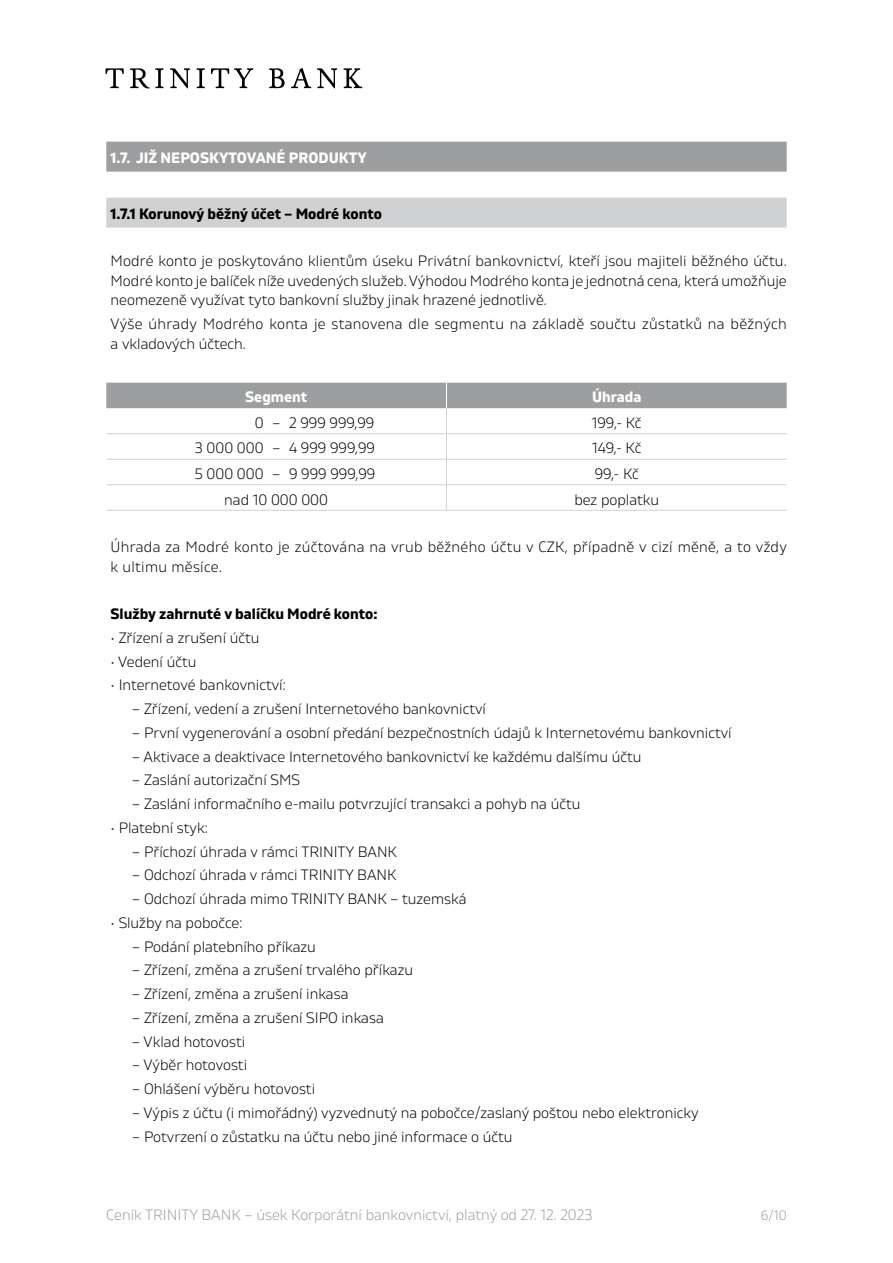
<style>
.page{position:relative;width:893px;height:1263px;background:#fff}
.page>*{position:absolute;margin:0;border:0;box-sizing:border-box;transform-origin:0 0}
.t1{font:300 15px/19.5px "Gilam";color:#000;text-align:justify}
.t2{font:300 15px/19.5px "Gilam";letter-spacing:.02em;color:#000}
.t3{font:700 15px "Gilam";color:#000}
.t4{font:300 15px "Gilam";color:#9c9e9f}
.t5{font:700 15px "Gilam";color:#fff}
.t6{font:300 13.5px "Gilam";color:#9c9e9f}
</style>
<div class="page">
<svg style="left:269px;top:68px;width:93px;height:20px"></svg>
<svg style="left:106px;top:68px;width:147px;height:20px"></svg>
<div style="left:106px;top:142px;width:681px;height:30px;background:#9c9e9f"></div>
<div style="left:106px;top:198px;width:681px;height:30px;background:#d0d1d2"></div>
<svg style="left:106px;top:383px;width:681px;height:128px"></svg>
<hr style="left:289px;top:510px;width:157px;height:1px;background:#d0d1d2">
<hr style="left:446px;top:510px;width:341px;height:1px;background:#d0d1d2">
<p class="t5" style="left:111px;top:147px;width:258px">1.7. JIŽ NEPOSKYTOVANÉ PRODUKTY</p>
<p class="t3" style="left:111px;top:203px;width:273px">1.7.1 Korunový běžný účet – Modré konto</p>
<p class="t1" style="left:111px;top:251px;width:678px">Modré konto je poskytováno klientům úseku Privátní bankovnictví, kteří jsou majiteli běžného účtu.<br>Modré konto je balíček níže uvedených služeb. Výhodou Modrého konta je jednotná cena, která umožňuje neomezeně využívat tyto bankovní služby jinak hrazené jednotlivě.</p>
<p class="t2" style="left:111px;top:313px;width:678px">Výše úhrady Modrého konta je stanovena dle segmentu na základě součtu zůstatků na běžných a vkladových účtech.</p>
<p class="t5" style="left:245px;top:386px;width:64px">Segment</p>
<p class="t5" style="left:592px;top:386px;width:51px">Úhrada</p>
<p class="t1" style="left:255px;top:412px;width:121px">0 – 2 999 999,99</p>
<p class="t1" style="left:592px;top:412px;width:51px">199,- Kč</p>
<p class="t1" style="left:195px;top:438px;width:182px">3 000 000 – 4 999 999,99</p>
<p class="t1" style="left:592px;top:438px;width:51px">149,- Kč</p>
<p class="t1" style="left:195px;top:463px;width:182px">5 000 000 – 9 999 999,99</p>
<p class="t1" style="left:595px;top:463px;width:46px">99,- Kč</p>
<p class="t1" style="left:224px;top:489px;width:105px">nad 10 000 000</p>
<p class="t1" style="left:574px;top:489px;width:86px">bez poplatku</p>
<p class="t2" style="left:111px;top:536px;width:678px">Úhrada za Modré konto je zúčtována na vrub běžného účtu v CZK, případně v cizí měně, a to vždy k ultimu měsíce.</p>
<p class="t3" style="left:111px;top:603px;width:268px">Služby zahrnuté v balíčku Modré konto:</p>
<p class="t1" style="left:111px;top:627px;width:150px">• Zřízení a zrušení účtu</p>
<p class="t1" style="left:111px;top:651px;width:87px">• Vedení účtu</p>
<p class="t1" style="left:111px;top:675px;width:177px">• Internetové bankovnictví:</p>
<p class="t1" style="left:132px;top:698px;width:356px">– Zřízení, vedení a zrušení Internetového bankovnictví</p>
<p class="t1" style="left:132px;top:722px;width:601px">– První vygenerování a osobní předání bezpečnostních údajů k Internetovému bankovnictví</p>
<p class="t1" style="left:132px;top:746px;width:511px">– Aktivace a deaktivace Internetového bankovnictví ke každému dalšímu účtu</p>
<p class="t1" style="left:132px;top:770px;width:170px">– Zaslání autorizační SMS</p>
<p class="t1" style="left:132px;top:793px;width:450px">– Zaslání informačního e-mailu potvrzující transakci a pohyb na účtu</p>
<p class="t1" style="left:111px;top:817px;width:99px">• Platební styk:</p>
<p class="t1" style="left:132px;top:841px;width:267px">– Příchozí úhrada v rámci TRINITY BANK</p>
<p class="t1" style="left:132px;top:865px;width:266px">– Odchozí úhrada v rámci TRINITY BANK</p>
<p class="t1" style="left:132px;top:888px;width:336px">– Odchozí úhrada mimo TRINITY BANK – tuzemská</p>
<p class="t1" style="left:111px;top:912px;width:133px">• Služby na pobočce:</p>
<p class="t1" style="left:132px;top:936px;width:186px">– Podání platebního příkazu</p>
<p class="t1" style="left:132px;top:960px;width:283px">– Zřízení, změna a zrušení trvalého příkazu</p>
<p class="t1" style="left:132px;top:983px;width:218px">– Zřízení, změna a zrušení inkasa</p>
<p class="t1" style="left:132px;top:1007px;width:253px">– Zřízení, změna a zrušení SIPO inkasa</p>
<p class="t1" style="left:132px;top:1031px;width:115px">– Vklad hotovosti</p>
<p class="t1" style="left:132px;top:1055px;width:117px">– Výběr hotovosti</p>
<p class="t1" style="left:132px;top:1078px;width:185px">– Ohlášení výběru hotovosti</p>
<p class="t1" style="left:132px;top:1102px;width:568px">– Výpis z účtu (i mimořádný) vyzvednutý na pobočce/zaslaný poštou nebo elektronicky</p>
<p class="t1" style="left:132px;top:1126px;width:382px">– Potvrzení o zůstatku na účtu nebo jiné informace o účtu</p>
<p class="t4" style="left:106px;top:1204px;width:487px">Ceník TRINITY BANK – úsek Korporátní bankovnictví, platný od 27. 12. 2023</p>
<p class="t6" style="left:761px;top:1206px;width:27px">6/10</p>
</div>
